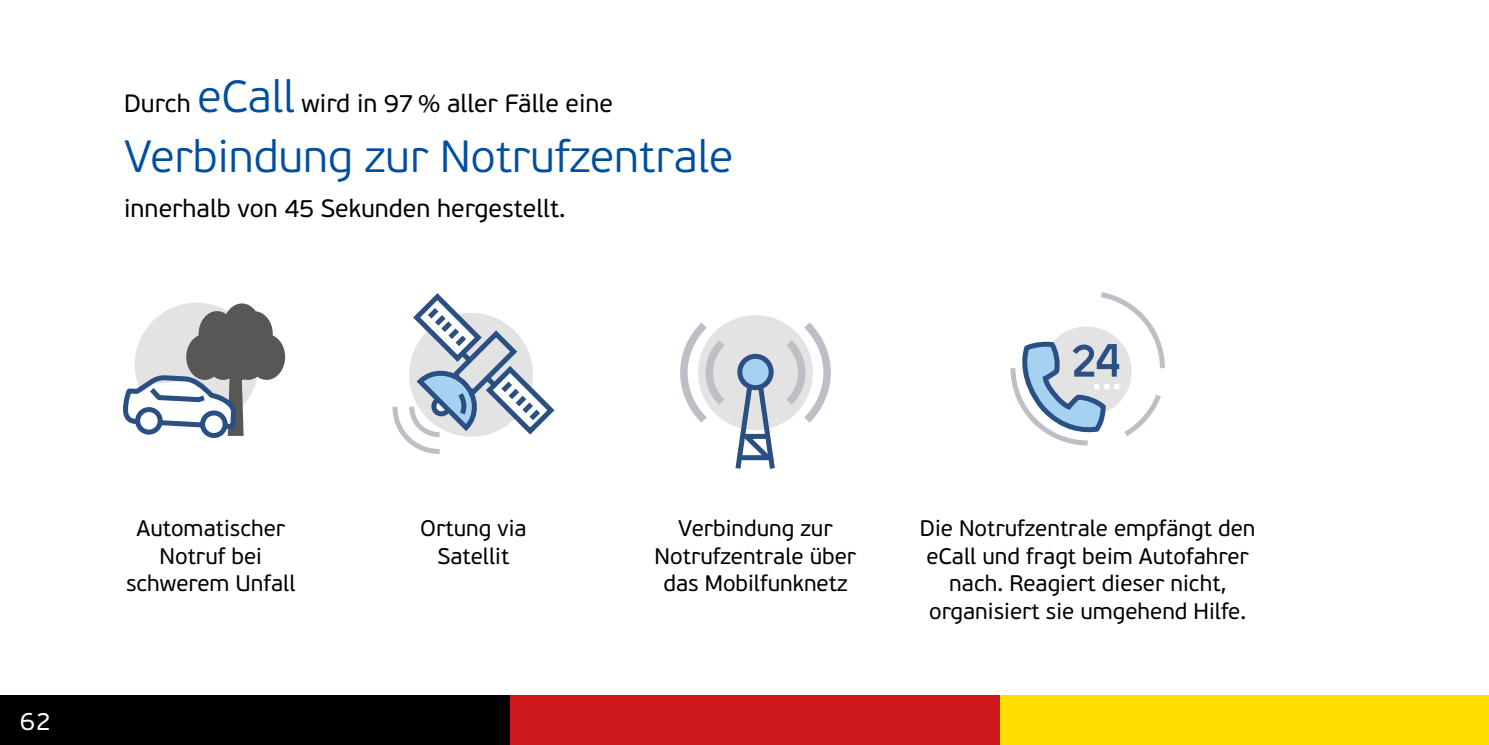
<style>
.page{position:relative;width:1489px;height:745px;background:#fff}
.page>*{position:absolute;margin:0;border:0;box-sizing:border-box;transform-origin:0 0}
.t1{font:300 45px "PF Beau Sans Pro";color:#004f9f}
.t2{font:25px "PF Beau Sans Pro";color:#000}
.t3{font:25px "PF Beau Sans Pro";color:#fff}
.t4{font:22.5px/27.5px "PF Beau Sans Pro";color:#000;text-align:center}
.s1{font-weight:300;font-size:45px;color:#004f9f}
</style>
<div class="page">
<hr style="left:1488px;top:694px;width:1px;height:50px;background:#004f9f">
<div style="left:999px;top:694px;width:489px;height:50px;background:#fd0"></div>
<div style="left:0;top:694px;width:510px;height:50px;background:#000"></div>
<div style="left:510px;top:694px;width:489px;height:50px;background:#cd171a"></div>
<svg style="left:1010px;top:292px;width:155px;height:154px"></svg>
<svg style="left:680px;top:315px;width:151px;height:154px"></svg>
<svg style="left:392px;top:293px;width:163px;height:161px"></svg>
<svg style="left:123px;top:303px;width:162px;height:135px"></svg>
<p class="t2" style="left:124px;top:89px;width:490px">Durch <span class="s1">eCall</span> wird in 97 % aller Fälle eine</p>
<h1 class="t1" style="left:124px;top:131px;width:610px">Verbindung zur Notrufzentrale</h1>
<p class="t2" style="left:124px;top:194px;width:443px">innerhalb von 45 Sekunden hergestellt.</p>
<p class="t3" style="left:20px;top:706px;width:32px">62</p>
<p class="t4" style="left:126px;top:514px;width:171px">Automatischer<br>Notruf bei schwerem Unfall</p>
<p class="t4" style="left:420px;top:514px;width:108px">Ortung via<br>Satellit</p>
<p class="t4" style="left:654px;top:514px;width:203px">Verbindung zur<br>Notrufzentrale über das Mobilfunknetz</p>
<p class="t4" style="left:919px;top:514px;width:337px">Die Notrufzentrale empfängt den eCall und fragt beim Autofahrer nach. Reagiert dieser nicht, organisiert sie umgehend Hilfe.</p>
</div>
